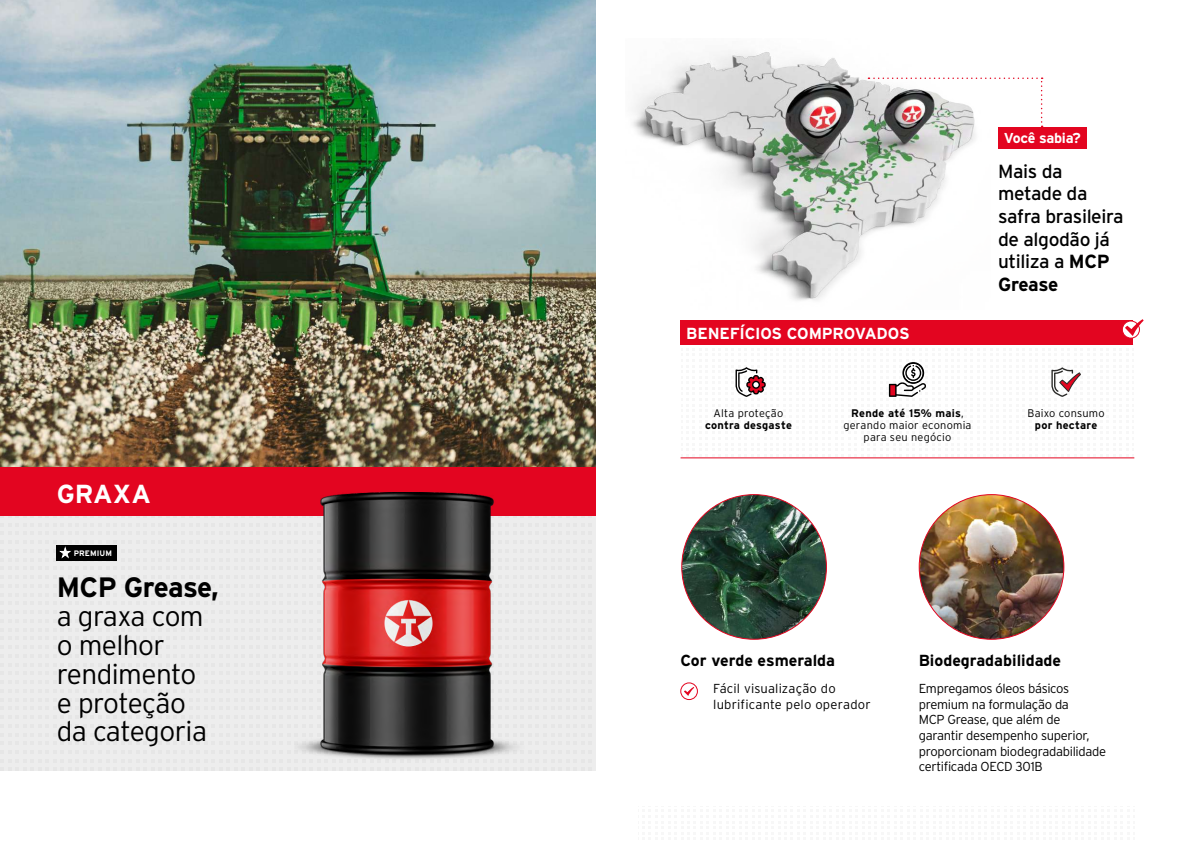
<style>
.page{position:relative;width:1191px;height:842px;background:#fff}
.page>*{position:absolute;margin:0;border:0;box-sizing:border-box;transform-origin:0 0}
.t1{font:300 28px/28.8px "Interstate";letter-spacing:-.02em;color:#000}
.t2{font:700 28px "Interstate";letter-spacing:-.02em;color:#000}
.t3{font:700 26.1px "Interstate";color:#fff}
.t4{font:19px/22.6px "Interstate";letter-spacing:-.02em;color:#000}
.t5{font:700 16px "Interstate";color:#000}
.t6{font:700 16px "Interstate";letter-spacing:-.015em;color:#fff}
.t7{font:700 14.3px "Interstate";letter-spacing:-.02em;color:#fff}
.t8{font:300 13px/15.6px "Interstate";letter-spacing:-.025em;color:#000}
.t9{font:300 13px/15.6px "Interstate";letter-spacing:.015em;color:#000}
.t10{font:300 11px/12px "Interstate";letter-spacing:.02em;color:#000;text-align:center}
.t11{font:700 11px "Interstate";letter-spacing:.015em;color:#000}
.t12{font:700 7.9px "Interstate";letter-spacing:.01em;color:#fff}
.s1{font-weight:700}
</style>
<div class="page">
<img style="left:0;top:0;width:595px;height:467px">
<div style="left:0;top:467px;width:595px;height:48px;background:#e30520"></div>
<img style="left:320px;top:493px;width:174px;height:22px">
<img style="left:633px;top:51px;width:354px;height:250px">
<svg style="left:0;top:515px;width:592px;height:256px"></svg>
<div style="left:998px;top:127px;width:88px;height:21px;background:#e30520"></div>
<hr style="left:680px;top:457px;width:454px;height:1px;background:#e30520">
<div style="left:680px;top:321px;width:453px;height:24px;background:#e30520"></div>
<div style="left:1121px;top:321px;width:18px;height:17px;border:1px solid #e30520;border-radius:50%"></div>
<svg style="left:1124px;top:319px;width:19px;height:17px"></svg>
<svg style="left:681px;top:683px;width:16px;height:16px"></svg>
<div style="left:680px;top:683px;width:17px;height:17px;border:1px solid #e30520;border-radius:50%"></div>
<svg style="left:684px;top:687px;width:10px;height:9px"></svg>
<img style="left:682px;top:495px;width:144px;height:144px;border-radius:72px">
<img style="left:919px;top:495px;width:144px;height:144px;border-radius:72px">
<svg style="left:868px;top:78px;width:174px;height:49px"></svg>
<svg style="left:735px;top:362px;width:346px;height:35px"></svg>
<h2 class="t3" style="left:57px;top:479px;width:96px">GRAXA</h2>
<p class="t12" style="left:74px;top:549px;width:40px">PREMIUM</p>
<h1 class="t2" style="left:57px;top:572px;width:163px">MCP Grease,</h1>
<h1 class="t1" style="left:57px;top:602px;width:152px">a graxa com o melhor rendimento e proteção da categoria</h1>
<p class="t7" style="left:1004px;top:130px;width:78px">Você sabia?</p>
<p class="t6" style="left:686px;top:324px;width:225px">BENEFÍCIOS COMPROVADOS</p>
<h3 class="t4" style="left:998px;top:160px;width:127px">Mais da metade da safra brasileira de algodão já utiliza a <span class="s1">MCP<br>Grease</span></h3>
<p class="t10" style="left:713px;top:407px;width:71px">Alta proteção</p>
<p class="t11" style="left:705px;top:419px;width:88px">contra desgaste</p>
<p class="t10" style="left:843px;top:407px;width:130px"><span class="s1">Rende até 15% mais</span>, gerando maior economia para seu negócio</p>
<p class="t10" style="left:1027px;top:407px;width:79px">Baixo consumo</p>
<p class="t11" style="left:1035px;top:419px;width:64px">por hectare</p>
<p class="t5" style="left:680px;top:651px;width:156px">Cor verde esmeralda</p>
<p class="t5" style="left:918px;top:651px;width:144px">Biodegradabilidade</p>
<p class="t9" style="left:713px;top:681px;width:159px">Fácil visualização do lubrificante pelo operador</p>
<p class="t8" style="left:918px;top:681px;width:189px">Empregamos óleos básicos premium na formulação da<br>MCP Grease, que além de garantir desempenho superior, proporcionam biodegradabilidade certificada OECD 301B</p>
</div>
